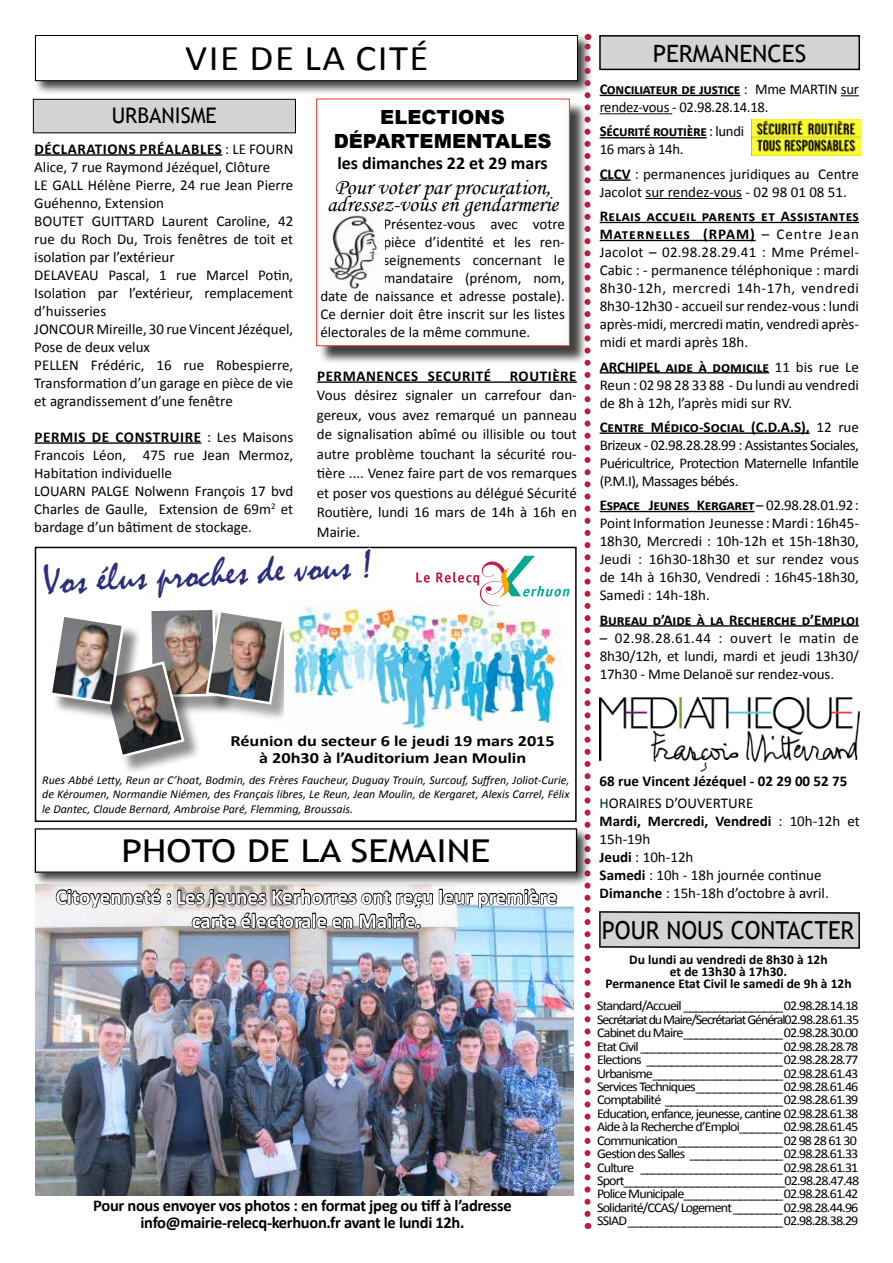
<style>
.page{position:relative;width:893px;height:1263px;background:#fff}
.page>*{position:absolute;margin:0;border:0;box-sizing:border-box;transform-origin:0 0}
.t1{font:40.5px "Mistral";color:#2b2e7c}
.t2{font:36.15px "Calibri";color:#000;scale:1.08 1}
.t3{font:31.5px "Trebuchet MS";color:#000;scale:1.18 1}
.t4{font:24.9px "Trebuchet MS";color:#000;scale:.94 1}
.t5{font:23.85px "Trebuchet MS";color:#000}
.t6{font:22.5px/16.5px "Monotype Corsiva";color:#000;text-align:center}
.t7{font:21.45px "Trebuchet MS";color:#000}
.t8{font:700 21px/24px "Calibri";color:#fff;text-align:center}
.t9{font:900 19.5px "Arial";color:#000}
.t10{font:700 18px "Calibri";color:#000}
.t11{font:700 16.5px/16.5px "Calibri";letter-spacing:-.02em;color:#000;text-align:center}
.t12{font:700 15.45px/16.4px "Calibri";color:#000;text-align:center;scale:1.18 1}
.t13{font:15px/18px "Calibri";color:#000}
.t14{font:700 15px "Calibri";letter-spacing:.04em;color:#000}
.t15{font:14.85px/18px "Calibri";letter-spacing:-.005em;color:#000;text-align:justify}
.t16{font:700 14.85px/22.2px "Calibri";color:#000}
.t17{font:13.5px/13.5px "Calibri";letter-spacing:-.06em;color:#000;scale:1.05 1}
.t18{font:700 13.5px/12px "Calibri";color:#000;text-align:center}
.t19{font:italic 12px/14.4px "Calibri";color:#000;text-align:justify}
.s1{font-weight:700}
.s2{font-weight:400;color:#002722}
.s3{font-weight:400}
</style>
<div class="page">
<img style="left:35px;top:887px;width:538px;height:308px">
<img style="left:751px;top:119px;width:109px;height:37px">
<hr style="left:317px;top:381px;width:260px;height:2px;background:#000">
<div style="left:33px;top:33px;width:559px;height:62px;background:#000;opacity:.75"></div>
<div style="left:35px;top:36px;width:542px;height:45px;background:#fff"></div>
<div style="left:35px;top:35px;width:543px;height:46px;border:1px solid #000"></div>
<svg style="left:599px;top:911px;width:261px;height:38px"></svg>
<div style="left:600px;top:36px;width:259px;height:33px;background:#d1d3d4"></div>
<div style="left:599px;top:35px;width:261px;height:35px;border:1px solid #000"></div>
<hr style="left:600px;top:95px;width:140px;height:1px;background:#000">
<svg style="left:841px;top:95px;width:18px;height:1px"></svg>
<hr style="left:600px;top:113px;width:72px;height:1px;background:#000">
<hr style="left:600px;top:137px;width:107px;height:1px;background:#000">
<hr style="left:600px;top:179px;width:31px;height:2px;background:#000">
<hr style="left:645px;top:198px;width:97px;height:1px;background:#000">
<hr style="left:600px;top:222px;width:259px;height:1px;background:#000">
<hr style="left:600px;top:240px;width:156px;height:1px;background:#000">
<hr style="left:600px;top:372px;width:169px;height:1px;background:#000">
<hr style="left:600px;top:432px;width:210px;height:2px;background:#000">
<hr style="left:600px;top:511px;width:154px;height:1px;background:#000">
<hr style="left:600px;top:625px;width:259px;height:2px;background:#000">
<svg style="left:584px;top:34px;width:6px;height:1180px"></svg>
<img style="left:600px;top:697px;width:260px;height:75px">
<div style="left:33px;top:826px;width:558px;height:61px;background:#000;opacity:.75"></div>
<div style="left:35px;top:829px;width:541px;height:43px;background:#fff"></div>
<div style="left:35px;top:828px;width:542px;height:45px;border:1px solid #000"></div>
<svg style="left:55px;top:884px;width:503px;height:48px"></svg>
<div style="left:35px;top:547px;width:542px;height:275px;border:1px solid #000001"></div>
<div style="left:104px;top:665px;width:98px;height:111px;background:#000;opacity:.45"></div>
<img style="left:354px;top:602px;width:207px;height:132px">
<svg style="left:416px;top:572px;width:14px;height:11px"></svg>
<svg style="left:436px;top:556px;width:133px;height:50px"></svg>
<img style="left:52px;top:602px;width:302px;height:157px">
<svg style="left:362px;top:546px;width:10px;height:79px"></svg>
<hr style="left:35px;top:154px;width:187px;height:2px;background:#000">
<hr style="left:35px;top:442px;width:166px;height:2px;background:#000">
<div style="left:33px;top:99px;width:262px;height:34px;background:#d1d3d4"></div>
<div style="left:33px;top:99px;width:263px;height:34px;border:1px solid #000"></div>
<div style="left:319px;top:101px;width:269px;height:264px;background:#000;opacity:.75"></div>
<div style="left:316px;top:99px;width:254px;height:247px;background:#fff;border:1px solid #ef3829"></div>
<img style="left:329px;top:216px;width:50px;height:72px">
<h2 class="t2" style="left:185px;top:35px;width:17px">vie</h2>
<h2 class="t2" style="left:250px;top:35px;width:167px">delacité</h2>
<h3 class="t7" style="left:112px;top:103px;width:93px">URBANISME</h3>
<h3 class="t9" style="left:380px;top:103px;width:71px">ELECTIONS</h3>
<h3 class="t9" style="left:334px;top:127px;width:45px">DÉPARTEMENTALES</h3>
<p class="t10" style="left:337px;top:152px;width:212px">les dimanches 22 et 29 mars</p>
<h3 class="t6" style="left:327px;top:179px;width:232px">Pour voter par procuration, adressez-vous en gendarmerie</h3>
<p class="t13" style="left:383px;top:215px;width:183px">Présentez-vous avec votre</p>
<p class="t13" style="left:383px;top:233px;width:183px">pièce d’identité et les ren-</p>
<p class="t13" style="left:383px;top:251px;width:183px">seignements concernant le</p>
<p class="t13" style="left:383px;top:269px;width:183px">mandataire (prénom, nom,</p>
<p class="t13" style="left:320px;top:287px;width:246px">date de naissance et adresse postale).</p>
<p class="t13" style="left:320px;top:305px;width:246px">Ce dernier doit être inscrit sur les listes</p>
<p class="t13" style="left:320px;top:323px;width:211px">électorales de la même commune.</p>
<p class="t13" style="left:34px;top:140px;width:261px"><span class="s1">Déclarations préalables</span> : LE FOURN Alice, 7 rue Raymond Jézéquel, Clôture<br>LE GALL Hélène Pierre, 24 rue Jean Pierre Guéhenno, Extension<br>BOUTET GUITTARD Laurent Caroline, 42 rue du Roch Du, Trois fenêtres de toit et isolation par l’extérieur<br>DELAVEAU Pascal, 1 rue Marcel Potin, Isolation par l’extérieur, remplacement d’huisseries<br>JONCOUR Mireille, 30 rue Vincent Jézéquel, Pose de deux velux<br>PELLEN Frédéric, 16 rue Robespierre, Transformation d’un garage en pièce de vie et agrandissement d’une fenêtre</p>
<p class="t14" style="left:35px;top:427px;width:18px">Permi</p>
<p class="t14" style="left:78px;top:427px;width:110px">s de construire</p>
<p class="t14" style="left:317px;top:366px;width:11px">permanence</p>
<p class="t14" style="left:411px;top:366px;width:158px">s securité routière</p>
<p class="t13" style="left:317px;top:386px;width:261px;line-height:19.5px;text-align:justify">Vous désirez signaler un carrefour dan&shy;gereux, vous avez remarqué un panneau de signalisation abîmé ou illisible ou tout autre problème touchant la sécurité rou&shy;tière .... Venez faire part de vos remarques et poser vos questions au délégué Sécurité Routière, lundi 16 mars de 14h à 16h en Mairie.</p>
<p class="t13" style="left:34px;top:428px;width:261px;text-indent:173px">: Les Maisons<br>Francois Léon, 475 rue Jean Mermoz,<br>Habitation individuelle<br>LOUARN PALGE Nolwenn François 17 bvd<br>Charles de Gaulle, Extension de 69m<sup>2</sup> et bardage d’un bâtiment de stockage.</p>
<h1 class="t1" style="left:42px;top:559px;width:332px;rotate:-3deg">Vos élus proches de vous !</h1>
<h3 class="t5" style="left:653px;top:40px;width:153px">PERMANENCES</h3>
<p class="t15" style="left:600px;top:80px;width:261px"><span class="s1">Conciliateur de justice</span> : Mme MARTIN sur rendez-vous - 02.98.28.14.18.</p>
<p class="t15" style="left:600px;top:123px;width:146px"><span class="s1">Sécurité routière</span> : lundi<br>16 mars à 14h.</p>
<p class="t15" style="left:600px;top:165px;width:261px"><span class="s1">CLCV</span> : permanences juridiques au Centre<br>Jacolot sur rendez-vous - 02 98 01 08 51.</p>
<p class="t15" style="left:600px;top:207px;width:261px"><span class="s1">Relais accueil parents et Assistantes Maternelles (RPAM)</span> – Centre Jean Jacolot – 02.98.28.29.41 : Mme Prémel-Cabic : - permanence téléphonique : mardi 8h30-12h, mercredi 14h-17h, vendredi 8h30-12h30 - accueil sur rendez-vous : lundi après-midi, mercredi matin, vendredi après&shy;midi et mardi après 18h.</p>
<p class="t15" style="left:600px;top:358px;width:261px"><span class="s1">ARCHIPEL aide à domicile</span> 11 bis rue Le Reun : 02 98 28 33 88 - Du lundi au vendredi de 8h à 12h, l’après midi sur RV.</p>
<p class="t15" style="left:600px;top:418px;width:261px"><span class="s1">Centre Médico-Social (C.D.A.S),</span> 12 rue Brizeux - 02.98.28.28.99 : Assistantes Sociales, Puéricultrice, Protection Maternelle Infantile (P.M.I), Massages bébés.</p>
<p class="t15" style="left:600px;top:496px;width:261px"><span class="s1">Espace Jeunes Kergaret</span> – 02.98.28.01.92:<br>Point Information Jeunesse : Mardi : 16h45- 18h30, Mercredi : 10h-12h et 15h-18h30, Jeudi : 16h30-18h30 et sur rendez vous de 14h à 16h30, Vendredi : 16h45-18h30, Samedi : 14h-18h.</p>
<p class="t16" style="left:600px;top:608px;width:261px">Bureau d’Aide à la Recherche d’Emploi</p>
<p class="t15" style="left:600px;top:629px;width:261px">– 02.98.28.61.44 : ouvert le matin de 8h30/12h, et lundi, mardi et jeudi 13h30/ 17h30 - Mme Delanoë sur rendez-vous.</p>
<p class="t12" style="left:230px;top:733px;width:276px">Réunion du secteur 6 le jeudi 19 mars 2015 à 20h30 à l’Auditorium Jean Moulin</p>
<p class="t19" style="left:42px;top:772px;width:529px">Rues Abbé Letty, Reun ar C’hoat, Bodmin, des Frères Faucheur, Duguay Trouin, Surcouf, Suffren, Joliot-Curie, de Kéroumen, Normandie Niémen, des Français libres, Le Reun, Jean Moulin, de Kergaret, Alexis Carrel, Félix le Dantec, Claude Bernard, Ambroise Paré, Flemming, Broussais.</p>
<h3 class="t3" style="left:122px;top:832px;width:294px">PHOTO DE LA SEMAINE</h3>
<h3 class="t8" style="left:56px;top:885px;width:503px">Citoyenneté : Les jeunes Kerhorres ont reçu leur première carte électorale en Mairie.</h3>
<p class="t11" style="left:93px;top:1197px;width:420px">Pour nous envoyer vos photos : en format jpeg ou tiff à l’adresse info@mairie-relecq-kerhuon.fr avant le lundi 12h.</p>
<p class="t16" style="left:600px;top:770px;width:249px">68 rue Vincent Jézéquel - 02 29 00 52 75<br><span class="s2">H</span><span class="s3">ORAIRES D’OUVERTURE</span></p>
<p class="t15" style="left:600px;top:812px;width:262px;text-align:left"><span class="s1">Mardi, Mercredi, Vendredi</span> : 10h-12h et<br>15h-19h<br><span class="s1">Jeudi</span> : 10h-12h<br><span class="s1">Samedi</span> : 10h - 18h journée continue<br><span class="s1">Dimanche</span> : 15h-18h d’octobre à avril.</p>
<h3 class="t4" style="left:602px;top:916px;width:268px">POUR NOUS CONTACTER</h3>
<p class="t18" style="left:605px;top:954px;width:248px">Du lundi au vendredi de 8h30 à 12h<br>et de 13h30 à 17h30.<br>Permanence Etat Civil le samedi de 9h à 12h</p>
<p class="t17" style="left:597px;top:999px;width:251px">Standard/Accueil ________________02.98.28.14.18<br>Secrétariat du Maire/Secrétariat Général02.98.28.61.35<br>Cabinet du Maire________________02.98.28.30.00<br>Etat Civil _______________________02.98.28.28.78<br>Elections ______________________02.98.28.28.77<br>Urbanisme_____________________02.98.28.61.43<br>Services Techniques______________02.98.28.61.46<br>Comptabilité ___________________02.98.28.61.39<br>Education, enfance, jeunesse, cantine 02.98.28.61.38<br>Aide à la Recherche d’Emploi_______02.98.28.61.45<br>Communication_________________02 98 28 61 30<br>Gestion des Salles _______________02.98.28.61.33<br>Culture _______________________02.98.28.61.31<br>Sport__________________________02.98.28.47.48<br>Police Municipale________________02.98.28.61.42<br>Solidarité/CCAS/ Logement________02.98.28.44.96<br>SSIAD_________________________02.98.28.38.29</p>
</div>
